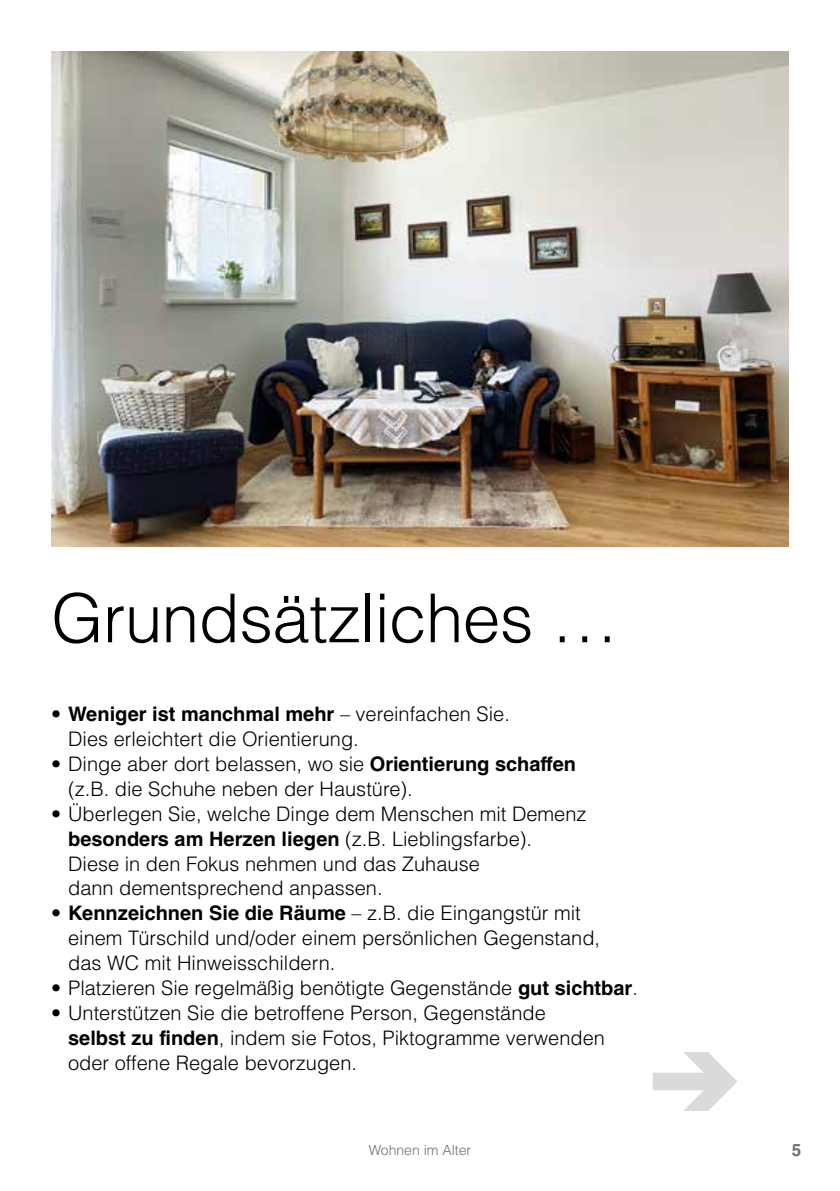
<style>
.page{position:relative;width:840px;height:1191px;background:#fff}
.page>*{position:absolute;margin:0;border:0;box-sizing:border-box;transform-origin:0 0}
.t1{font:300 67.4px "Helvetica LT Std";letter-spacing:-.01em;color:#000}
.t2{font:300 20px/25px "Helvetica LT Std";color:#000}
.t3{font:700 17px "Helvetica LT Std";color:#706f6f}
.t4{font:300 14px "Helvetica LT Std";color:#706f6f}
.s1{font-weight:700}
</style>
<div class="page">
<img style="left:51px;top:51px;width:737px;height:495px">
<svg style="left:652px;top:1052px;width:85px;height:59px"></svg>
<h1 class="t1" style="left:51px;top:576px;width:568px">Grundsätzliches …</h1>
<p class="t2" style="left:68px;top:701px;width:443px;text-indent:-17px">• <span class="s1">Weniger ist manchmal mehr</span> – vereinfachen Sie.<br>Dies erleichtert die Orientierung.</p>
<p class="t2" style="left:68px;top:751px;width:509px;text-indent:-17px">• Dinge aber dort belassen, wo sie <span class="s1">Orientierung schaffen </span>(z.B. die Schuhe neben der Haustüre).</p>
<p class="t2" style="left:68px;top:801px;width:519px;text-indent:-17px">• Überlegen Sie, welche Dinge dem Menschen mit Demenz <span class="s1">besonders am Herzen liegen</span> (z.B. Lieblingsfarbe).<br>Diese in den Fokus nehmen und das Zuhause<br>dann dementsprechend anpassen.</p>
<p class="t2" style="left:68px;top:900px;width:533px;text-indent:-17px">• <span class="s1">Kennzeichnen Sie die Räume</span> – z.B. die Eingangstür mit einem Türschild und/oder einem persönlichen Gegenstand, das WC mit Hinweisschildern.</p>
<p class="t2" style="left:51px;top:975px;width:588px">• Platzieren Sie regelmäßig benötigte Gegenstände <span class="s1">gut sichtbar</span>.</p>
<p class="t2" style="left:68px;top:1000px;width:538px;text-indent:-17px">• Unterstützen Sie die betroffene Person, Gegenstände <span class="s1">selbst zu finden</span>, indem sie Fotos, Piktogramme verwenden oder offene Regale bevorzugen.</p>
<p class="t4" style="left:368px;top:1141px;width:104px">Wohnen im Alter</p>
<p class="t3" style="left:791px;top:1139px;width:11px">5</p>
</div>
